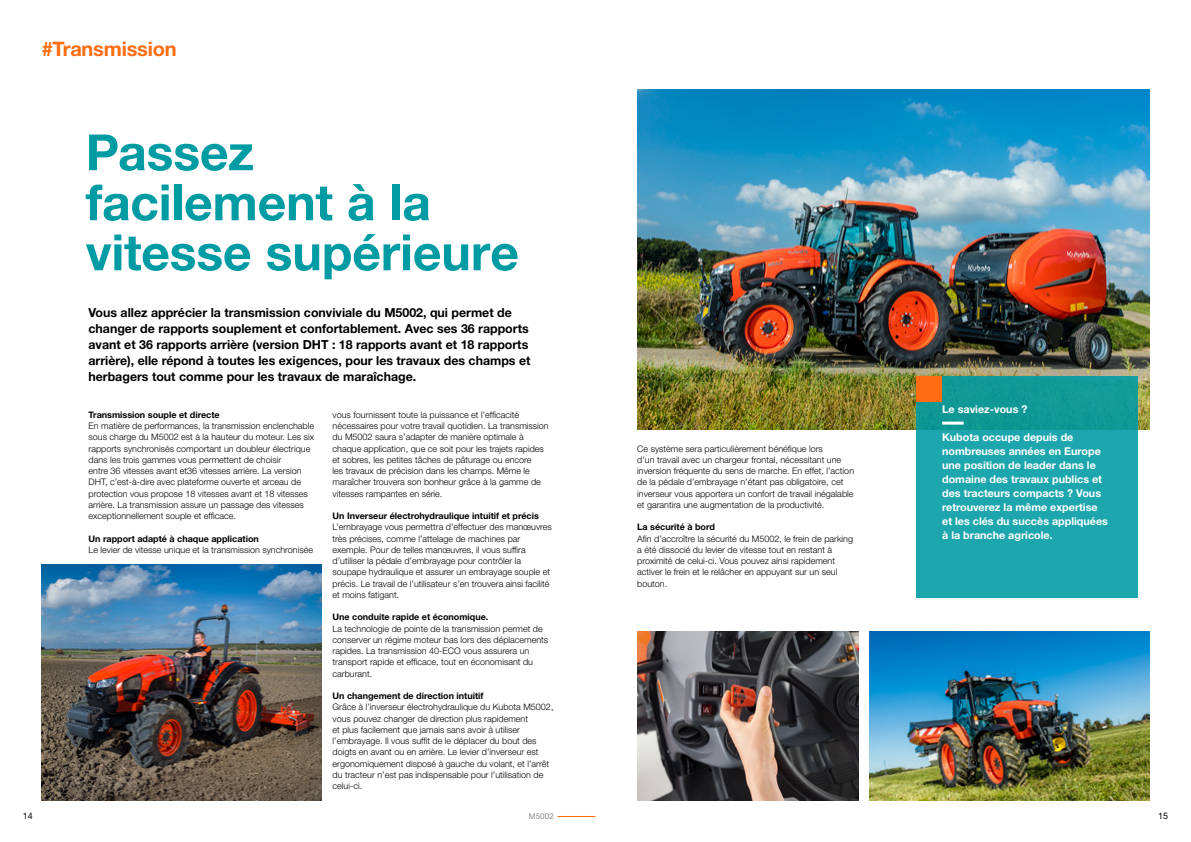
<style>
.page{position:relative;width:1191px;height:842px;background:#fff}
.page>*{position:absolute;margin:0;border:0;box-sizing:border-box;transform-origin:0 0}
.t1{font:700 50px/50px "Helvetica Neue LT Std";letter-spacing:-.005em;color:#009ba3}
.t2{font:700 20px "Helvetica Neue LT Std";letter-spacing:-.01em;color:#ff6c11}
.t3{font:700 12.5px/16px "Helvetica Neue LT Std";color:#000}
.t4{font:700 10.8px/14px "Helvetica Neue LT Std";color:#fff}
.t5{font:300 9px/11.2px "Helvetica Neue LT Std";color:#000}
.t6{font:700 9px "Helvetica Neue LT Std";color:#000}
.t7{font:9px "Helvetica Neue LT Std";color:#000}
.t8{font:8px "Helvetica Neue LT Std";letter-spacing:.01em;color:#878786}
</style>
<div class="page">
<hr style="left:557px;top:816px;width:38px;height:1px;background:#ff6c11">
<img style="left:637px;top:89px;width:512px;height:340px">
<img style="left:42px;top:564px;width:279px;height:236px">
<img style="left:870px;top:631px;width:279px;height:169px">
<img style="left:637px;top:631px;width:221px;height:169px">
<div style="left:916px;top:377px;width:221px;height:221px;background:linear-gradient(to bottom,#139c9b,#21aab4)"></div>
<hr style="left:942px;top:422px;width:21px;height:3px;background:#fff">
<div style="left:916px;top:377px;width:26px;height:25px;background:#ff6c11"></div>
<h2 class="t2" style="left:42px;top:36px;width:136px">#Transmission</h2>
<h1 class="t1" style="left:86px;top:126px;width:435px">Passez<br>facilement à la vitesse supérieure</h1>
<p class="t3" style="left:88px;top:304px;width:443px">Vous allez apprécier la transmission conviviale du M5002, qui permet de changer de rapports souplement et confortablement. Avec ses 36 rapports avant et 36 rapports arrière (version DHT : 18 rapports avant et 18 rapports arrière), elle répond à toutes les exigences, pour les travaux des champs et herbagers tout comme pour les travaux de maraîchage.</p>
<p class="t6" style="left:88px;top:409px;width:133px">Transmission souple et directe</p>
<p class="t5" style="left:88px;top:420px;width:227px">En matière de performances, la transmission enclenchable sous charge du M5002 est à la hauteur du moteur. Les six rapports synchronisés comportant un doubleur électrique dans les trois gammes vous permettent de choisir<br>entre 36 vitesses avant et36 vitesses arrière. La version DHT, c’est-à-dire avec plateforme ouverte et arceau de protection vous propose 18 vitesses avant et 18 vitesses arrière. La transmission assure un passage des vitesses exceptionnellement souple et efficace.</p>
<p class="t6" style="left:88px;top:533px;width:172px">Un rapport adapté à chaque application</p>
<p class="t5" style="left:88px;top:544px;width:226px">Le levier de vitesse unique et la transmission synchronisée</p>
<p class="t5" style="left:332px;top:409px;width:218px">vous fournissent toute la puissance et l’efficacité nécessaires pour votre travail quotidien. La transmission du M5002 saura s’adapter de manière optimale à chaque application, que ce soit pour les trajets rapides et sobres, les petites tâches de pâturage ou encore<br>les travaux de précision dans les champs. Même le maraîcher trouvera son bonheur grâce à la gamme de vitesses rampantes en série.</p>
<p class="t6" style="left:332px;top:510px;width:208px">Un Inverseur électrohydraulique intuitif et précis</p>
<p class="t5" style="left:332px;top:521px;width:221px">L’embrayage vous permettra d’effectuer des manœuvres très précises, comme l’attelage de machines par exemple. Pour de telles manœuvres, il vous suffira d’utiliser la pédale d’embrayage pour contrôler la soupape hydraulique et assurer un embrayage souple et précis. Le travail de l’utilisateur s’en trouvera ainsi facilité et moins fatigant.</p>
<p class="t6" style="left:332px;top:611px;width:157px">Une conduite rapide et économique.</p>
<p class="t5" style="left:332px;top:622px;width:217px">La technologie de pointe de la transmission permet de conserver un régime moteur bas lors des déplacements rapides. La transmission 40-ECO vous assurera un transport rapide et efficace, tout en économisant du carburant.</p>
<p class="t6" style="left:332px;top:690px;width:152px">Un changement de direction intuitif</p>
<p class="t5" style="left:332px;top:701px;width:222px">Grâce à l’inverseur électrohydraulique du Kubota M5002, vous pouvez changer de direction plus rapidement<br>et plus facilement que jamais sans avoir à utiliser l’embrayage. Il vous suffit de le déplacer du bout des doigts en avant ou en arrière. Le levier d’inverseur est ergonomiquement disposé à gauche du volant, et l’arrêt du tracteur n’est pas indispensable pour l’utilisation de celui-ci.</p>
<p class="t5" style="left:637px;top:442px;width:218px">Ce système sera particulièrement bénéfique lors<br>d’un travail avec un chargeur frontal, nécessitant une inversion fréquente du sens de marche. En effet, l’action de la pédale d’embrayage n’étant pas obligatoire, cet inverseur vous apportera un confort de travail inégalable et garantira une augmentation de la productivité.</p>
<p class="t6" style="left:637px;top:521px;width:79px">La sécurité à bord</p>
<p class="t5" style="left:637px;top:532px;width:217px">Afin d’accroître la sécurité du M5002, le frein de parking a été dissocié du levier de vitesse tout en restant à proximité de celui-ci. Vous pouvez ainsi rapidement activer le frein et le relâcher en appuyant sur un seul bouton.</p>
<p class="t4" style="left:942px;top:402px;width:87px">Le saviez-vous ?</p>
<p class="t4" style="left:942px;top:430px;width:167px">Kubota occupe depuis de nombreuses années en Europe une position de leader dans le domaine des travaux publics et des tracteurs compacts ? Vous retrouverez la même expertise et les clés du succès appliquées à la branche agricole.</p>
<p class="t7" style="left:23px;top:811px;width:12px">14</p>
<p class="t8" style="left:529px;top:812px;width:27px">M5002</p>
<p class="t7" style="left:1158px;top:811px;width:12px">15</p>
</div>
